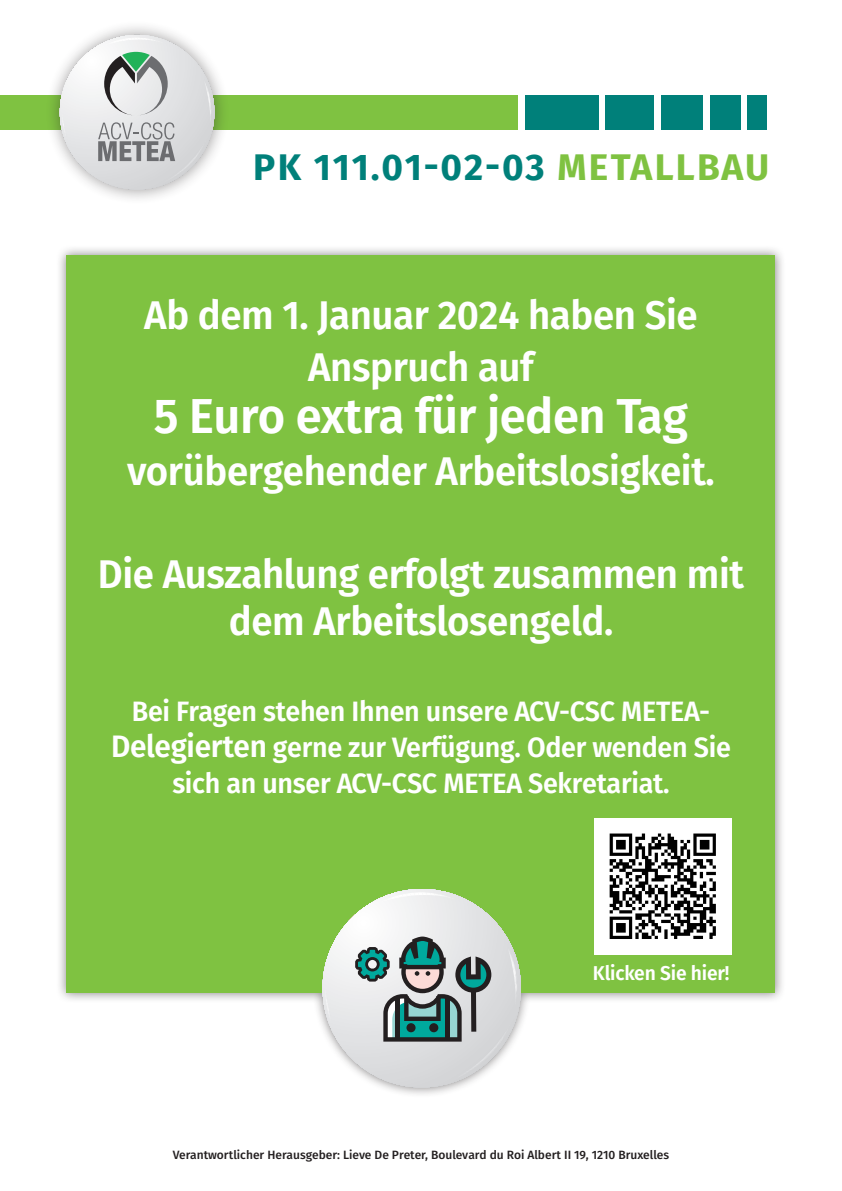
<style>
.page{position:relative;width:842px;height:1191px;background:#fff}
.page>*{position:absolute;margin:0;border:0;box-sizing:border-box;transform-origin:0 0}
.t1{font:600 49px "Fira Sans";letter-spacing:-.01em;color:#fff;scale:.96 1}
.t2{font:600 40px/52px "Fira Sans";letter-spacing:-.01em;color:#fff;text-align:center;scale:.96 1}
.t3{font:700 37px "Fira Sans";letter-spacing:.05em;color:#00807a}
.t4{font:600 28px/36px "Fira Sans";letter-spacing:-.01em;color:#fff;text-align:center;scale:.96 1}
.t5{font:600 20px "Fira Sans";letter-spacing:-.01em;color:#fff;scale:.96 1}
.t6{font:500 12px "Fira Sans";color:#231f20}
.s1{color:#7fc241}
.s2{font-size:31px}
</style>
<div class="page">
<div style="left:56px;top:245px;width:730px;height:853px;background:#231f20;opacity:.55"></div>
<div style="left:67px;top:255px;width:708px;height:738px;background:#7fc241"></div>
<div style="left:0;top:95px;width:517px;height:34px;background:#7fc241"></div>
<div style="left:525px;top:95px;width:73px;height:34px;background:#00807a"></div>
<div style="left:605px;top:95px;width:49px;height:34px;background:#00807a"></div>
<div style="left:661px;top:95px;width:42px;height:34px;background:#00807a"></div>
<div style="left:710px;top:95px;width:30px;height:34px;background:#00807a"></div>
<div style="left:747px;top:95px;width:20px;height:34px;background:#00807a"></div>
<div style="left:45px;top:20px;width:184px;height:185px;background:#231f20;opacity:.45"></div>
<svg style="left:60px;top:35px;width:154px;height:154px"></svg>
<svg style="left:322px;top:889px;width:199px;height:198px"></svg>
<img style="left:595px;top:819px;width:136px;height:136px">
<p class="t3" style="left:253px;top:136px;width:517px">PK 111.01-02-03 <span class="s1">METALLBAU</span></p>
<p class="t2" style="left:144px;top:286px;width:578px">Ab dem 1. Januar 2024 haben Sie<br>Anspruch auf</p>
<p class="t1" style="left:154px;top:375px;width:558px">5 Euro extra für jeden Tag</p>
<p class="t2" style="left:127px;top:442px;width:614px">vorübergehender Arbeitslosigkeit.</p>
<p class="t2" style="left:98px;top:548px;width:674px;line-height:47px">Die Auszahlung erfolgt zusammen mit dem Arbeitslosengeld.</p>
<p class="t4" style="left:111px;top:691px;width:647px">Bei Fragen stehen Ihnen unsere ACV-CSC METEA-<br><span class="s2">Delegierten</span> gerne zur Verfügung. Oder wenden Sie sich an unser ACV-CSC METEA Sekretariat.</p>
<p class="t5" style="left:593px;top:956px;width:144px">Klicken Sie hier!</p>
<p class="t6" style="left:173px;top:1145px;width:498px">Verantwortlicher Herausgeber: Lieve De Preter, Boulevard du Roi Albert II 19, 1210 Bruxelles</p>
</div>
